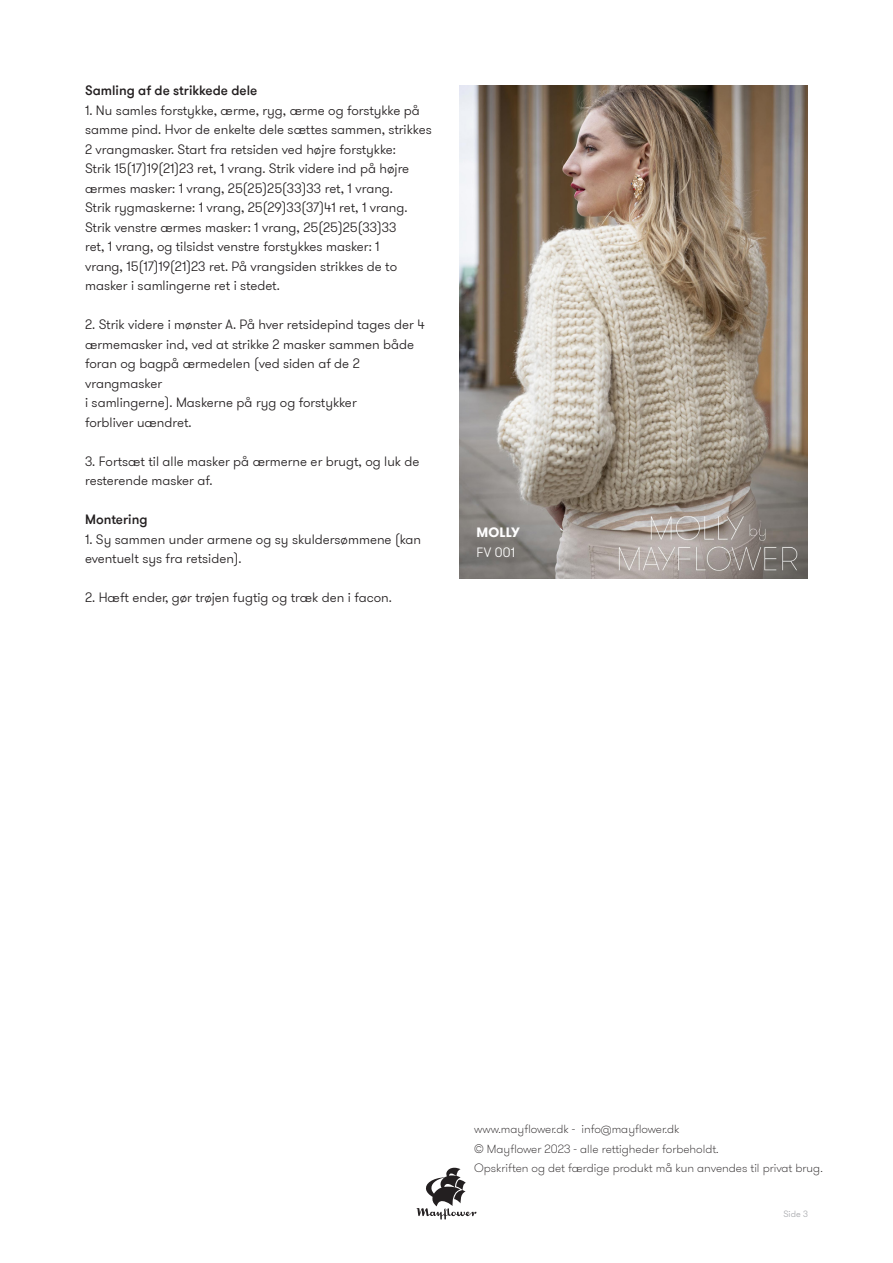
<style>
.page{position:relative;width:893px;height:1263px;background:#fff}
.page>*{position:absolute;margin:0;border:0;box-sizing:border-box;transform-origin:0 0}
.t1{font:300 13.5px/19.5px "GT Walsheim Pro";color:#231f20}
.t2{font:500 13.5px "GT Walsheim Pro";color:#231f20}
.t3{font:700 13.5px "GT Walsheim Pro";letter-spacing:.015em;color:#fff}
.t4{font:300 13.5px "GT Walsheim Pro";color:#fff}
.t5{font:100 12px "GT Walsheim Pro";color:#231f20}
.t6{font:300 9px "GT Walsheim Pro";color:#a8a9ad}
</style>
<div class="page">
<svg style="left:417px;top:1168px;width:59px;height:51px"></svg>
<img style="left:459px;top:85px;width:349px;height:493px">
<p class="t2" style="left:85px;top:82px;width:174px">Samling af de strikkede dele</p>
<p class="t1" style="left:85px;top:101px;width:336px">1. Nu samles forstykke, ærme, ryg, ærme og forstykke på</p>
<p class="t1" style="left:85px;top:120px;width:348px">samme pind. Hvor de enkelte dele sættes sammen, strikkes</p>
<p class="t1" style="left:85px;top:140px;width:312px">2 vrangmasker. Start fra retsiden ved højre forstykke:</p>
<p class="t1" style="left:85px;top:159px;width:326px">Strik 15(17)19(21)23 ret, 1 vrang. Strik videre ind på højre</p>
<p class="t1" style="left:85px;top:179px;width:309px">ærmes masker: 1 vrang, 25(25)25(33)33 ret, 1 vrang.</p>
<p class="t1" style="left:85px;top:198px;width:324px">Strik rygmaskerne: 1 vrang, 25(29)33(37)41 ret, 1 vrang.</p>
<p class="t1" style="left:85px;top:218px;width:313px">Strik venstre ærmes masker: 1 vrang, 25(25)25(33)33</p>
<p class="t1" style="left:85px;top:237px;width:296px">ret, 1 vrang, og tilsidst venstre forstykkes masker: 1</p>
<p class="t1" style="left:85px;top:257px;width:314px">vrang, 15(17)19(21)23 ret. På vrangsiden strikkes de to</p>
<p class="t1" style="left:85px;top:276px;width:196px">masker i samlingerne ret i stedet.</p>
<p class="t1" style="left:85px;top:315px;width:341px">2. Strik videre i mønster A. På hver retsidepind tages der 4</p>
<p class="t1" style="left:85px;top:335px;width:331px">ærmemasker ind, ved at strikke 2 masker sammen både</p>
<p class="t1" style="left:85px;top:354px;width:276px">foran og bagpå ærmedelen (ved siden af de 2 vrangmasker</p>
<p class="t1" style="left:85px;top:393px;width:273px">i samlingerne). Maskerne på ryg og forstykker</p>
<p class="t1" style="left:85px;top:413px;width:108px">forbliver uændret.</p>
<p class="t1" style="left:85px;top:452px;width:336px">3. Fortsæt til alle masker på ærmerne er brugt, og luk de</p>
<p class="t1" style="left:85px;top:471px;width:129px">resterende masker af.</p>
<p class="t2" style="left:85px;top:511px;width:64px">Montering</p>
<p class="t1" style="left:85px;top:530px;width:338px">1. Sy sammen under armene og sy skuldersømmene (kan</p>
<p class="t1" style="left:85px;top:549px;width:158px">eventuelt sys fra retsiden).</p>
<p class="t1" style="left:85px;top:588px;width:308px">2. Hæft ender, gør trøjen fugtig og træk den i facon.</p>
<p class="t3" style="left:476px;top:524px;width:45px">MOLLY</p>
<p class="t4" style="left:476px;top:544px;width:40px">FV 001</p>
<p class="t5" style="left:474px;top:1121px;width:207px">www.mayflower.dk - info@mayflower.dk</p>
<p class="t5" style="left:474px;top:1141px;width:246px">© Mayflower 2023 - alle rettigheder forbeholdt.</p>
<p class="t5" style="left:474px;top:1160px;width:350px">Opskriften og det færdige produkt må kun anvendes til privat brug.</p>
<p class="t6" style="left:783px;top:1208px;width:26px">Side 3</p>
</div>
